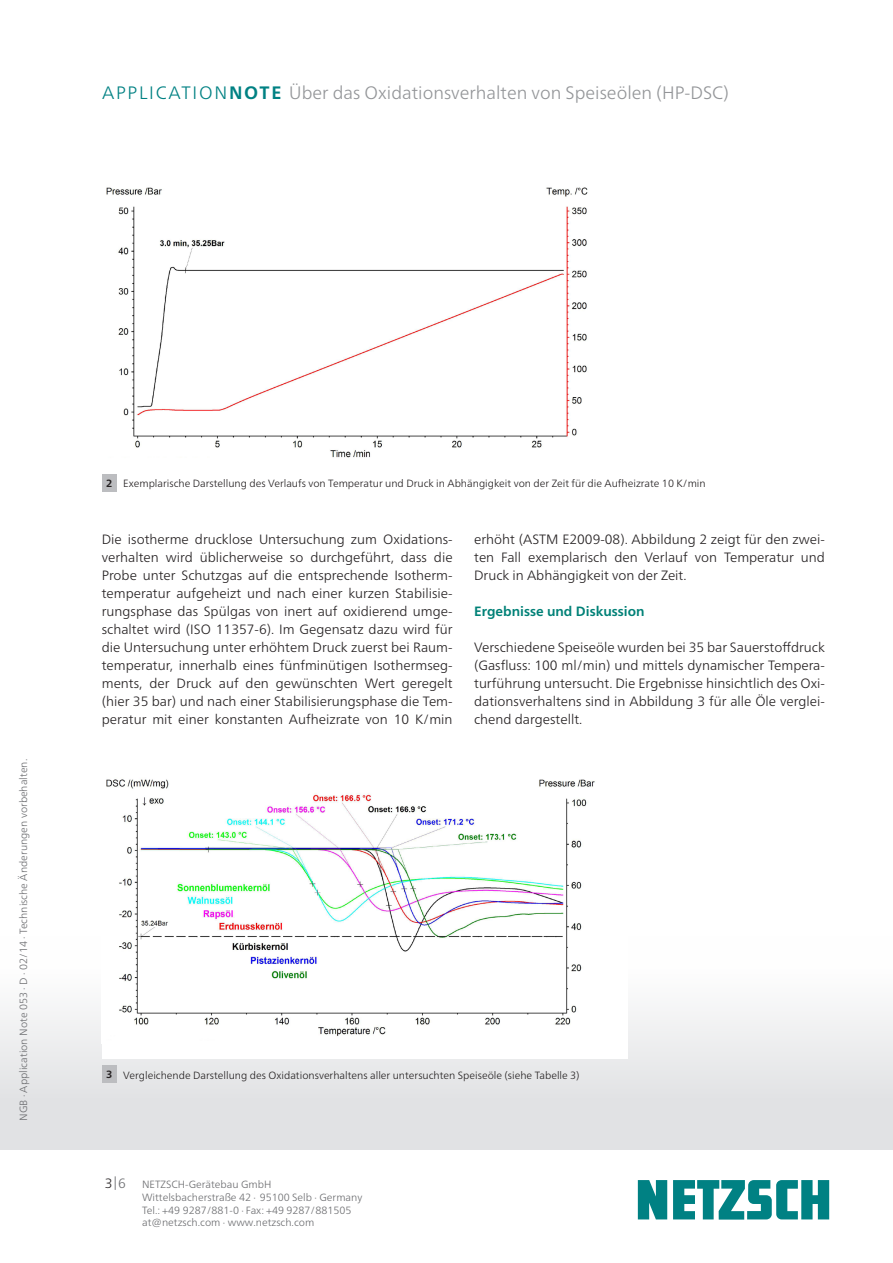
<style>
.page{position:relative;width:893px;height:1263px;background:#fff}
.page>*{position:absolute;margin:0;border:0;box-sizing:border-box;transform-origin:0 0}
.Fließtext_engl{font:300 18px "Frutiger Neue LTW1 G";color:#939598}
.t1{font:300 13.5px/18px "Frutiger Neue LTW1 G";color:#231f20;text-align:justify}
.t2{font:700 13.5px "Frutiger Neue LTW1 G";color:#008177}
.t3{font:300 13.5px "Frutiger Neue LTW1 G";color:#6c6d70}
.D_Fließtext{font:300 10.5px "Frutiger Neue LTW1 G";color:#231f20}
.E_Bildunterschrift{font:300 10.5px "Frutiger Neue LTW1 G";color:#6c6d70}
.E_Fließtext{font:700 10.5px "Frutiger Neue LTW1 G";color:#231f20}
.s1{color:#008183}
.s2{font-weight:700;color:#008183}
.s3{color:#231f20}
</style>
<div class="page">
<svg style="left:638px;top:1180px;width:191px;height:39px"></svg>
<div style="left:102px;top:474px;width:15px;height:17px;background:#bcbdc0"></div>
<img style="left:106px;top:187px;width:482px;height:271px">
<div style="left:102px;top:1066px;width:15px;height:17px;background:#bcbdc0"></div>
<img style="left:106px;top:779px;width:489px;height:259px">
<p class="Fließtext_engl" style="left:102px;top:82px;width:628px"><span class="s1">APPLICATION</span><span class="s2">NOTE</span> Über das Oxidationsverhalten von Speiseölen (HP-DSC)</p>
<p class="E_Bildunterschrift" style="left:17px;top:1121px;width:363px;rotate:-90deg">NGB · Application Note 053 · D · 02/14 · Technische Änderungen vorbehalten.</p>
<p class="E_Fließtext" style="left:106px;top:477px;width:8px">2</p>
<p class="D_Fließtext" style="left:123px;top:477px;width:584px">Exemplarische Darstellung des Verlaufs von Temperatur und Druck in Abhängigkeit von der Zeit für die Aufheizrate 10 K/min</p>
<p class="t1" style="left:102px;top:530px;width:352px">Die isotherme drucklose Untersuchung zum Oxidations&shy;verhalten wird üblicherweise so durchgeführt, dass die Probe unter Schutzgas auf die entsprechende Isotherm&shy;temperatur aufgeheizt und nach einer kurzen Stabilisie&shy;rungsphase das Spülgas von inert auf oxidierend umge&shy;schaltet wird (ISO 11357-6). Im Gegensatz dazu wird für die Untersuchung unter erhöhtem Druck zuerst bei Raum&shy;temperatur, innerhalb eines fünfminütigen Isothermseg&shy;ments, der Druck auf den gewünschten Wert geregelt (hier 35 bar) und nach einer Stabilisierungsphase die Tem&shy;peratur mit einer konstanten Aufheizrate von 10 K/min</p>
<p class="t1" style="left:474px;top:530px;width:352px">erhöht (ASTM E2009-08). Abbildung 2 zeigt für den zwei&shy;ten Fall exemplarisch den Verlauf von Temperatur und Druck in Abhängigkeit von der Zeit.</p>
<p class="t2" style="left:474px;top:603px;width:172px">Ergebnisse und Diskussion</p>
<p class="t1" style="left:474px;top:638px;width:352px">Verschiedene Speiseöle wurden bei 35 bar Sauerstoffdruck (Gasfluss: 100 ml/min) und mittels dynamischer Tempera&shy;turführung untersucht. Die Ergebnisse hinsichtlich des Oxi&shy;dationsverhaltens sind in Abbildung 3 für alle Öle verglei&shy;chend dargestellt.</p>
<p class="E_Fließtext" style="left:106px;top:1068px;width:8px">3</p>
<p class="D_Fließtext" style="left:123px;top:1068px;width:458px">Vergleichende Darstellung des Oxidationsverhaltens aller untersuchten Speiseöle (siehe Tabelle 3)</p>
<p class="t3" style="left:105px;top:1175px;width:23px"><span class="s3">3</span>|6</p>
<p class="E_Bildunterschrift" style="left:142px;top:1178px;width:131px">NETZSCH-Gerätebau GmbH</p>
<p class="E_Bildunterschrift" style="left:142px;top:1191px;width:222px">Wittelsbacherstraße 42 ∙ 95100 Selb ∙ Germany</p>
<p class="E_Bildunterschrift" style="left:142px;top:1203px;width:211px">Tel.: +49 9287/881-0 ∙ Fax: +49 9287/881505</p>
<p class="E_Bildunterschrift" style="left:142px;top:1216px;width:174px">at@netzsch.com ∙ www.netzsch.com</p>
</div>
